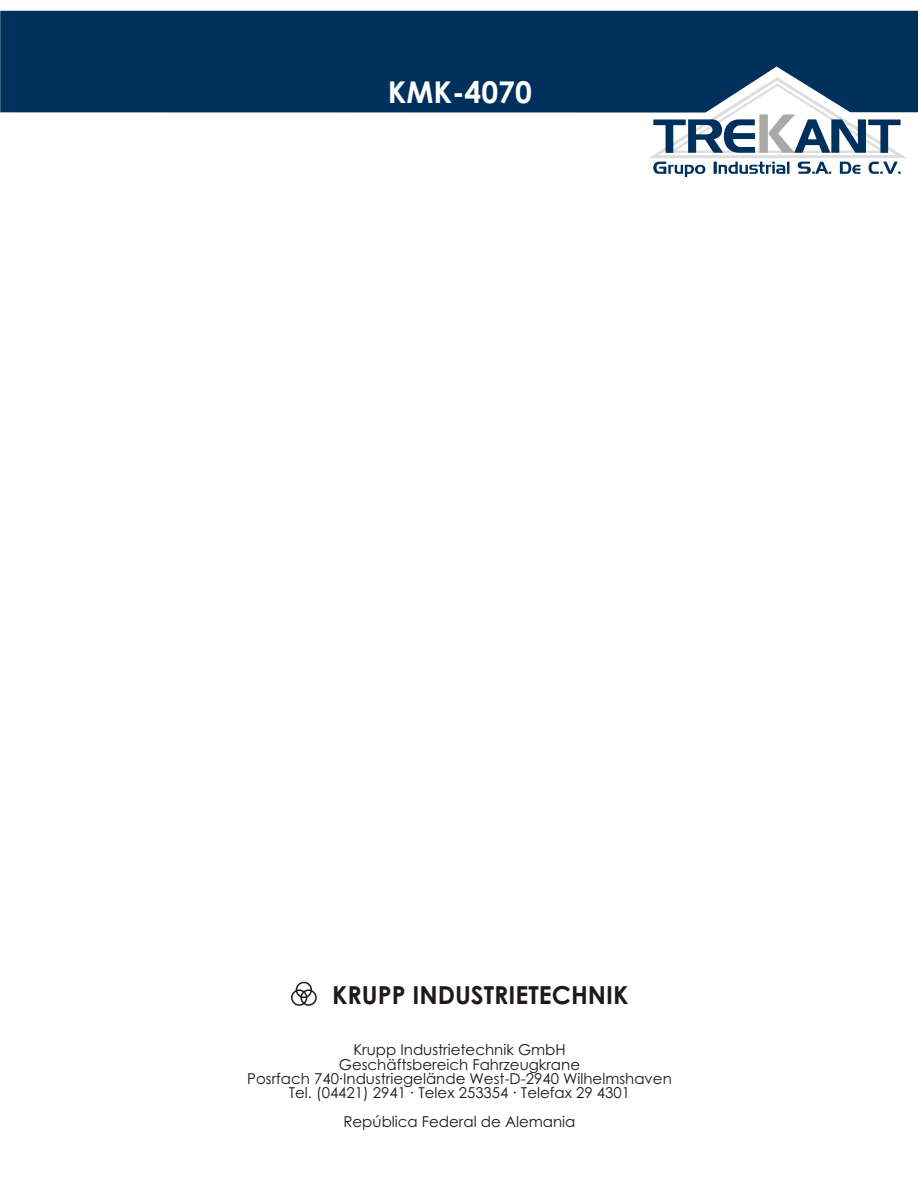
<style>
.page{position:relative;width:918px;height:1188px;background:#fff}
.page>*{position:absolute;margin:0;border:0;box-sizing:border-box;transform-origin:0 0}
.t1{font:700 30px "Century Gothic";color:#fff}
.t2{font:700 24.75px "Century Gothic";color:#1f1a17}
.t3{font:15px/14.2px "Century Gothic";color:#1f1a17;text-align:center}
</style>
<div class="page">
<div style="left:0;top:11px;width:918px;height:102px;background:#00305c"></div>
<svg style="left:648px;top:77px;width:259px;height:100px"></svg>
<div style="left:296px;top:982px;width:16px;height:16px;border:2px solid #1f1a17;border-radius:50%"></div>
<div style="left:291px;top:989px;width:16px;height:17px;border:2px solid #1f1a17;border-radius:50%"></div>
<div style="left:300px;top:989px;width:17px;height:17px;border:2px solid #1f1a17;border-radius:50%"></div>
<h1 class="t1" style="left:388px;top:76px;width:145px">KMK-4070</h1>
<h2 class="t2" style="left:332px;top:981px;width:298px">KRUPP INDUSTRIETECHNIK</h2>
<p class="t3" style="left:247px;top:1043px;width:426px">Krupp Industrietechnik GmbH<br>Geschäftsbereich Fahrzeugkrane<br>Posrfach 740·Industriegelände West-D-2940 Wilhelmshaven Tel. (04421) 2941 · Telex 253354 · Telefax 29 4301</p>
<p class="t3" style="left:343px;top:1114px;width:234px">República Federal de Alemania</p>
</div>
